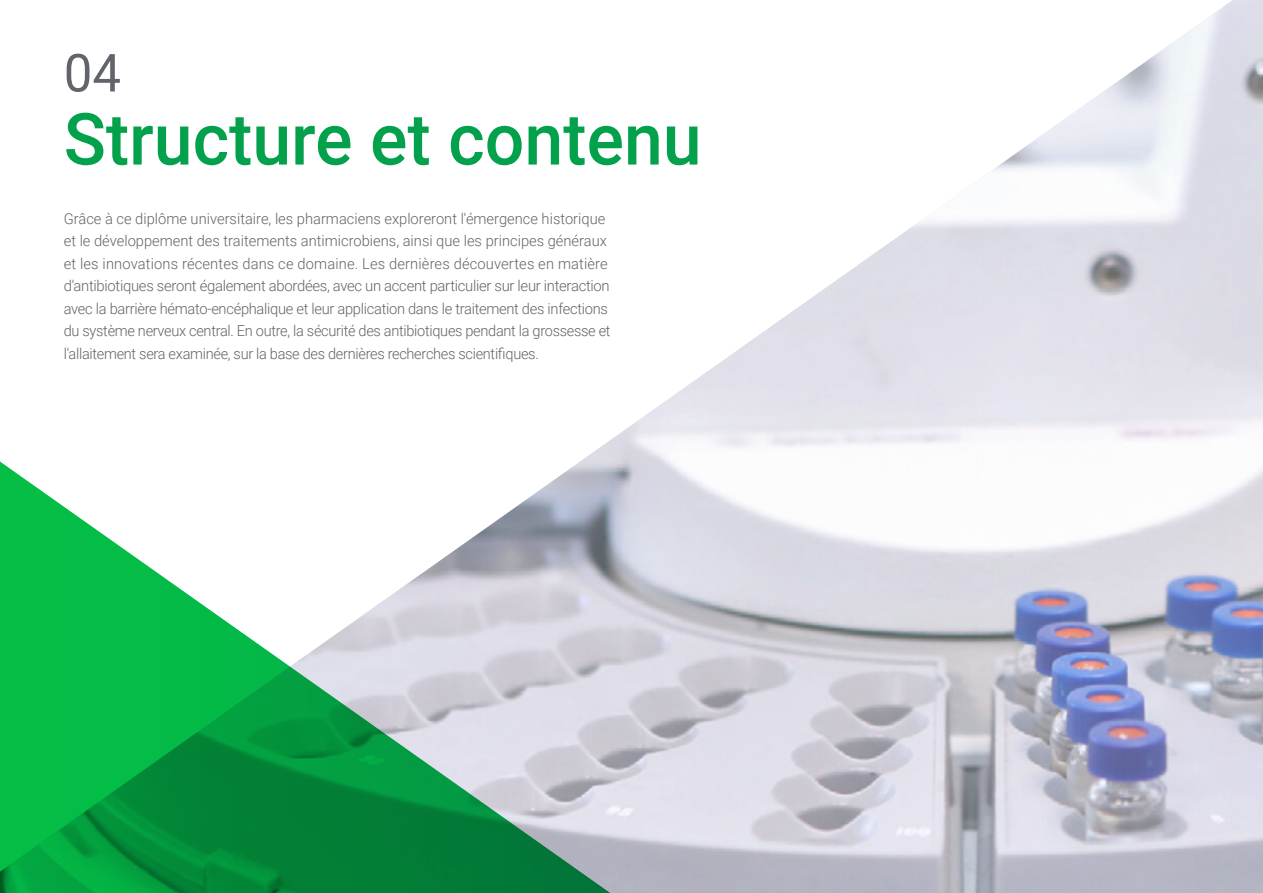
<style>
.page{position:relative;width:1263px;height:893px;background:#fff}
.page>*{position:absolute;margin:0;border:0;box-sizing:border-box;transform-origin:0 0}
.t1{font:500 72px "Roboto";color:#04a14d}
.t2{font:52.5px "Roboto";color:#61646a}
.t3{font:300 15px/22.5px "Roboto";letter-spacing:-.02em;color:#61646a}
</style>
<div class="page">
<img style="left:602px;top:0;width:661px;height:893px">
<svg style="left:0;top:446px;width:640px;height:447px"></svg>
<h2 class="t2" style="left:64px;top:36px;width:59px">04</h2>
<h1 class="t1" style="left:64px;top:89px;width:639px">Structure et contenu</h1>
<p class="t3" style="left:64px;top:207px;width:548px">Grâce à ce diplôme universitaire, les pharmaciens exploreront l'émergence historique et le développement des traitements antimicrobiens, ainsi que les principes généraux et les innovations récentes dans ce domaine. Les dernières découvertes en matière d'antibiotiques seront également abordées, avec un accent particulier sur leur interaction avec la barrière hémato-encéphalique et leur application dans le traitement des infections du système nerveux central. En outre, la sécurité des antibiotiques pendant la grossesse et l'allaitement sera examinée, sur la base des dernières recherches scientifiques.</p>
</div>
